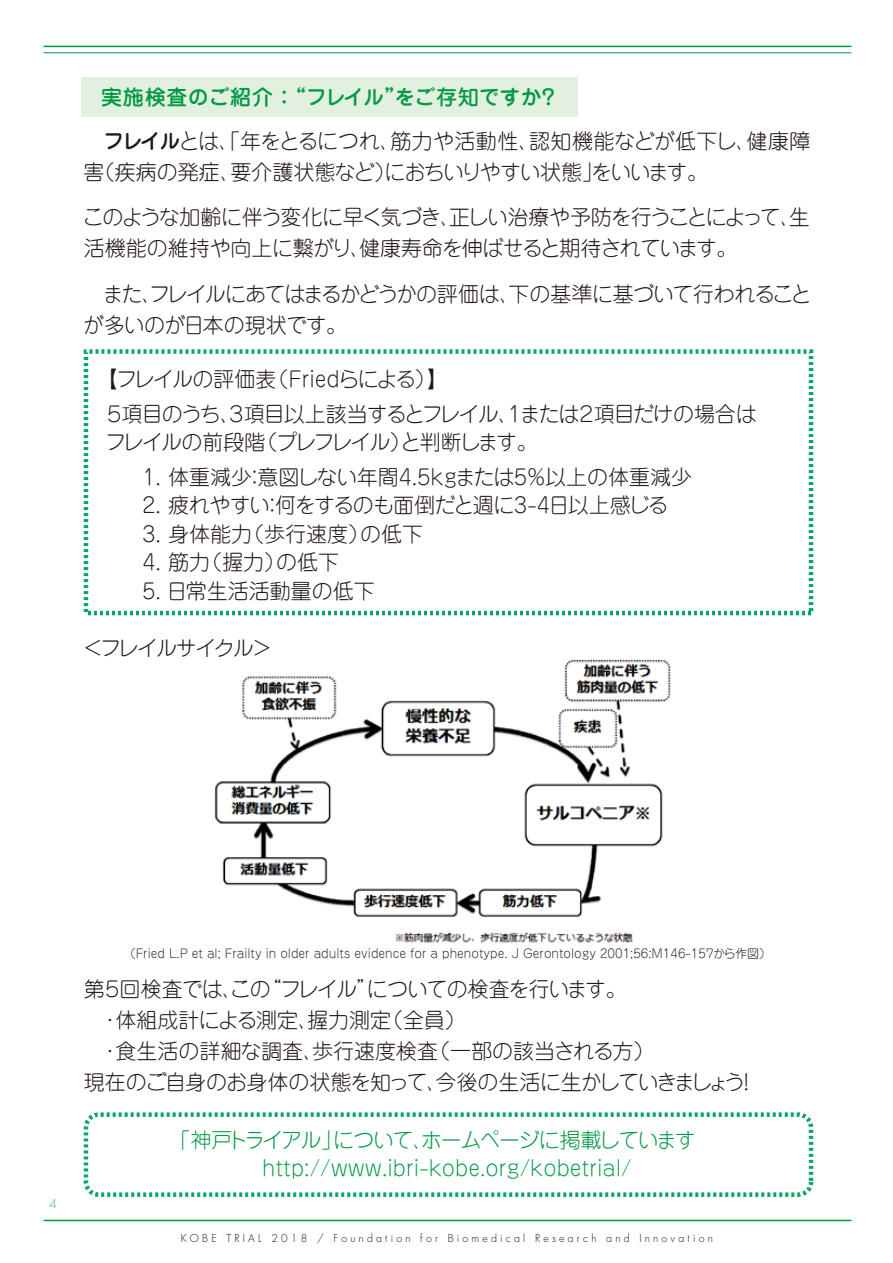
<style>
.page{position:relative;width:893px;height:1263px;background:#fff}
.page>*{position:absolute;margin:0;border:0;box-sizing:border-box;transform-origin:0 0}
.t1{font:300 21px/31px "Jun 101 Pro";letter-spacing:-.035em;color:#221815}
.t2{font:300 21px/31px "Jun 101 Pro";letter-spacing:-.01em;color:#221815}
.t3{font:300 21px/28px "Jun 101 Pro";color:#094;text-align:center}
.t4{font:300 21px "Jun 101 Pro";color:#221815}
.t5{font:500 21px "Jun 34 Pro";letter-spacing:.01em;color:#094}
.t6{font:300 21px "Jun 101 Pro";letter-spacing:-.11em;color:#221815}
.t7{font:300 21px "Jun 101 Pro";letter-spacing:-.085em;color:#221815}
.t8{font:300 12px "Jun 101 Pro";color:#221815}
.t9{font:300 12px "Futura";color:#42b25d}
.t10{font:300 10.65px "Futura";letter-spacing:.3em;color:#221815}
.s1{font-family:"Jun 34 Pro";font-weight:500}
</style>
<div class="page">
<img style="left:215px;top:659px;width:456px;height:284px">
<div style="left:82px;top:77px;width:496px;height:40px;background:#e2f0e0"></div>
<hr style="left:43px;top:1220px;width:808px;height:1px;background:#094">
<hr style="left:43px;top:46px;width:808px;height:1px;background:#094">
<hr style="left:43px;top:53px;width:808px;height:1px;background:#094">
<div style="left:84px;top:349px;width:729px;height:266px;border:4px dashed #00a95f"></div>
<div style="left:84px;top:1112px;width:729px;height:85px;border:4px dashed #00a95f;border-radius:13px"></div>
<p class="t5" style="left:101px;top:81px;width:459px">実施検査のご紹介：“フレイル”をご存知ですか？</p>
<p class="t2" style="left:83px;top:123px;width:728px"><span class="s1">　フレイル</span>とは、「年をとるにつれ、筋力や活動性、認知機能などが低下し、健康障害（疾病の発症、要介護状態など）におちいりやすい状態」をいいます。</p>
<p class="t1" style="left:83px;top:199px;width:729px">このような加齢に伴う変化に早く気づき、正しい治療や予防を行うことによって、生活機能の維持や向上に繋がり、健康寿命を伸ばせると期待されています。</p>
<p class="t1" style="left:83px;top:276px;width:730px">　また、フレイルにあてはまるかどうかの評価は、下の基準に基づいて行われることが多いのが日本の現状です。</p>
<p class="t1" style="left:104px;top:359px;width:654px;line-height:34.5px;text-indent:-7px">【フレイルの評価表（Friedらによる）】<br>５項目のうち、３項目以上該当するとフレイル、１または２項目だけの場合は</p>
<p class="t6" style="left:105px;top:425px;width:434px">フレイルの前段階（プレフレイル）と判断します。</p>
<p class="t4" style="left:142px;top:460px;width:551px">1. 体重減少：意図しない年間4.5kgまたは5％以上の体重減少</p>
<p class="t1" style="left:142px;top:487px;width:527px">2. 疲れやすい：何をするのも面倒だと週に3-4日以上感じる</p>
<p class="t4" style="left:142px;top:517px;width:282px">3. 身体能力（歩行速度）の低下</p>
<p class="t1" style="left:142px;top:544px;width:198px">4. 筋力（握力）の低下</p>
<p class="t4" style="left:142px;top:574px;width:234px">5. 日常生活活動量の低下</p>
<p class="t7" style="left:83px;top:631px;width:191px">＜フレイルサイクル＞</p>
<p class="t9" style="left:49px;top:1196px;width:9px">4</p>
<p class="t8" style="left:124px;top:944px;width:649px">（Fried L.P et al; Frailty in older adults evidence for a phenotype. J Gerontology 2001;56:M146-157から作図）</p>
<p class="t1" style="left:84px;top:971px;width:674px">第５回検査では、この“フレイル”についての検査を行います。<br>　･体組成計による測定、握力測定（全員）<br>　･食生活の詳細な調査、歩行速度検査（一部の該当される方）<br>現在のご自身のお身体の状態を知って、今後の生活に生かしていきましょう！</p>
<p class="t3" style="left:169px;top:1123px;width:548px">「神戸トライアル」について、ホームページに掲載しています　http://www.ibri-kobe.org/kobetrial/</p>
<p class="t10" style="left:181px;top:1232px;width:534px">KOBE TRIAL 2018 / Foundation for Biomedical Research and Innovation</p>
</div>
